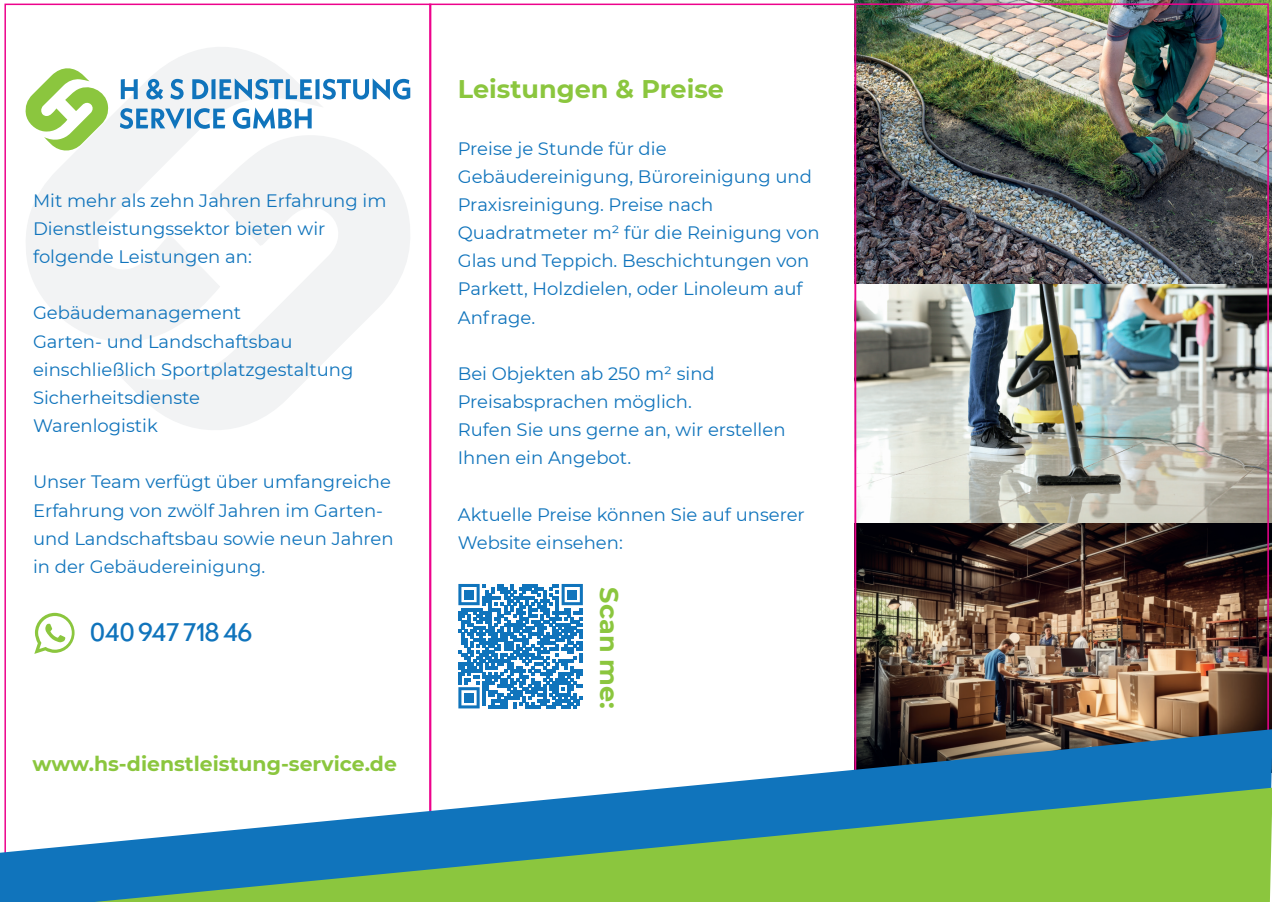
<style>
.page{position:relative;width:1272px;height:902px;background:#fff}
.page>*{position:absolute;margin:0;border:0;box-sizing:border-box;transform-origin:0 0}
.t1{font:700 25.5px "Montserrat";color:#8bc63e}
.t2{font:23.85px "Dunbar Tall";color:#1074bc}
.t3{font:700 20.4px "Montserrat";color:#8bc63e}
.t4{font:18px/28.2px "Montserrat";color:#1074bc}
</style>
<div class="page">
<img style="left:857px;top:283px;width:414px;height:446px">
<img style="left:854px;top:0;width:417px;height:283px">
<svg style="left:114px;top:136px;width:296px;height:294px;fill:#f2f3f4"></svg>
<svg style="left:26px;top:47px;width:298px;height:299px;fill:#f2f3f4"></svg>
<svg style="left:121px;top:79px;width:17px;height:20px"></svg>
<svg style="left:146px;top:79px;width:17px;height:20px"></svg>
<svg style="left:170px;top:79px;width:13px;height:20px"></svg>
<svg style="left:192px;top:78px;width:218px;height:22px"></svg>
<svg style="left:120px;top:108px;width:105px;height:21px"></svg>
<svg style="left:233px;top:107px;width:79px;height:22px"></svg>
<svg style="left:25px;top:66px;width:84px;height:87px"></svg>
<svg style="left:34px;top:612px;width:41px;height:42px"></svg>
<svg style="left:458px;top:584px;width:125px;height:124px"></svg>
<div style="left:464px;top:590px;width:9px;height:9px;background:#1074bc"></div>
<div style="left:567px;top:590px;width:10px;height:9px;background:#1074bc"></div>
<div style="left:464px;top:693px;width:9px;height:9px;background:#1074bc"></div>
<svg style="left:4px;top:729px;width:1267px;height:58px"></svg>
<svg style="left:0;top:787px;width:1271px;height:114px"></svg>
<p class="t4" style="left:33px;top:186px;width:355px">Mit mehr als zehn Jahren Erfahrung im<br>Dienstleistungssektor bieten wir folgende Leistungen an:</p>
<p class="t4" style="left:33px;top:298px;width:322px">Gebäudemanagement<br>Garten- und Landschaftsbau einschließlich Sportplatzgestaltung<br>Sicherheitsdienste<br>Warenlogistik</p>
<p class="t4" style="left:33px;top:467px;width:362px">Unser Team verfügt über umfangreiche Erfahrung von zwölf Jahren im Garten&shy;und Landschaftsbau sowie neun Jahren in der Gebäudereinigung.</p>
<h2 class="t2" style="left:90px;top:615px;width:163px">040 947 718 46</h2>
<p class="t3" style="left:33px;top:749px;width:366px">www.hs-dienstleistung-service.de</p>
<h1 class="t1" style="left:458px;top:71px;width:268px">Leistungen &amp; Preise</h1>
<p class="t4" style="left:458px;top:133px;width:363px">Preise je Stunde für die<br>Gebäudereinigung, Büroreinigung und<br>Praxisreinigung. Preise nach<br>Quadratmeter m² für die Reinigung von<br>Glas und Teppich. Beschichtungen von<br>Parkett, Holzdielen, oder Linoleum auf<br>Anfrage.</p>
<p class="t4" style="left:458px;top:359px;width:329px">Bei Objekten ab 250 m² sind<br>Preisabsprachen möglich.<br>Rufen Sie uns gerne an, wir erstellen<br>Ihnen ein Angebot.</p>
<p class="t4" style="left:458px;top:499px;width:348px">Aktuelle Preise können Sie auf unserer<br>Website einsehen:</p>
<h1 class="t1" style="left:627px;top:587px;width:123px;rotate:90deg">Scan me:</h1>
</div>
